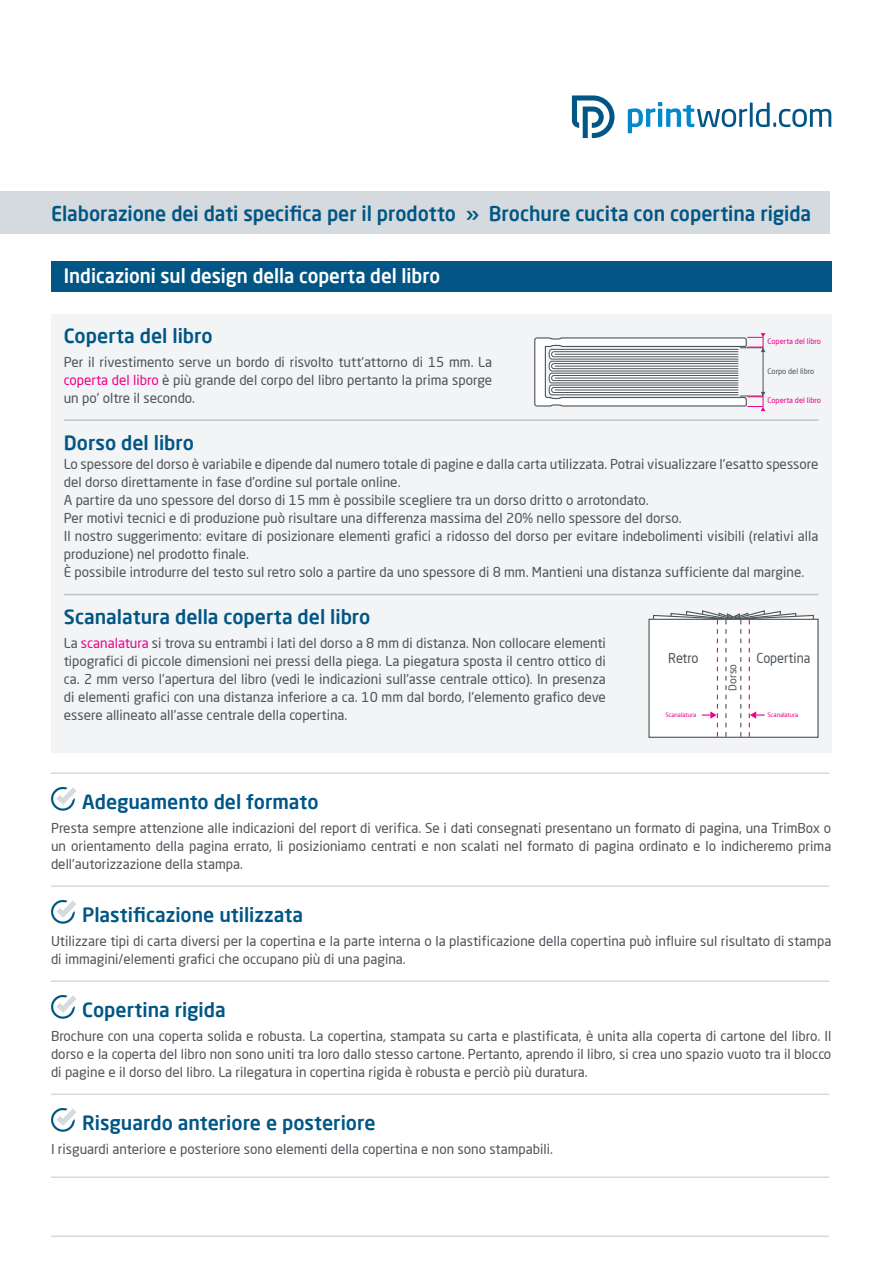
<style>
.page{position:relative;width:893px;height:1263px;background:#fff}
.page>*{position:absolute;margin:0;border:0;box-sizing:border-box;transform-origin:0 0}
.t1{font:500 20.25px "Neo Sans Pro";color:#015685;scale:.96 1}
.t2{font:500 19.5px "Neo Sans Pro";color:#015685}
.t3{font:500 19.5px "Neo Sans Pro";color:#fff;scale:.96 1}
.t4{font:13.5px/18px "Neo Sans Pro";color:#4d545a;text-align:justify}
.t5{font:13.5px "Neo Sans Pro";color:#4d545a;scale:.95 1}
.t6{font:10.5px "Neo Sans Pro";color:#4d545a}
.t7{font:7.5px "Neo Sans Pro";color:#ed028c}
.t8{font:7.5px "Neo Sans Pro";color:#4d545a}
.t9{font:6px "Neo Sans Pro";color:#ed028c}
.s1{color:#ed028c}
</style>
<div class="page">
<div style="left:51px;top:315px;width:780px;height:438px;background:#f2f4f5"></div>
<div style="left:0;top:191px;width:829px;height:43px;background:#d4dade"></div>
<svg style="left:628px;top:102px;width:203px;height:31px"></svg>
<svg style="left:572px;top:96px;width:42px;height:42px"></svg>
<div style="left:51px;top:261px;width:780px;height:31px;background:#015685"></div>
<hr style="left:64px;top:419px;width:755px;height:2px;background:#bec5c9">
<hr style="left:64px;top:594px;width:755px;height:1px;background:#bec5c9">
<hr style="left:51px;top:772px;width:778px;height:2px;background:#d4dade">
<svg style="left:51px;top:787px;width:25px;height:24px"></svg>
<hr style="left:51px;top:885px;width:778px;height:2px;background:#d4dade">
<svg style="left:51px;top:900px;width:25px;height:24px"></svg>
<hr style="left:51px;top:980px;width:778px;height:2px;background:#d4dade">
<svg style="left:51px;top:995px;width:25px;height:24px"></svg>
<hr style="left:51px;top:1093px;width:778px;height:2px;background:#d4dade">
<svg style="left:51px;top:1108px;width:25px;height:24px"></svg>
<hr style="left:51px;top:1176px;width:778px;height:2px;background:#d4dade">
<hr style="left:51px;top:1235px;width:778px;height:2px;background:#d4dade">
<div style="left:649px;top:619px;width:169px;height:118px;background:#fff"></div>
<svg style="left:652px;top:610px;width:162px;height:128px"></svg>
<svg style="left:534px;top:337px;width:213px;height:70px"></svg>
<hr style="left:555px;top:389px;width:183px;height:1px;background:#4d545a">
<svg style="left:761px;top:348px;width:4px;height:4px"></svg>
<svg style="left:761px;top:392px;width:4px;height:4px"></svg>
<div style="left:747px;top:337px;width:16px;height:10px;border:1px solid #ed028c"></div>
<div style="left:747px;top:396px;width:16px;height:11px;border:1px solid #ed028c"></div>
<svg style="left:761px;top:333px;width:4px;height:4px"></svg>
<svg style="left:761px;top:407px;width:4px;height:4px"></svg>
<h1 class="t1" style="left:51px;top:200px;width:793px">Elaborazione dei dati specifica per il prodotto » Brochure cucita con copertina rigida</h1>
<h2 class="t3" style="left:64px;top:264px;width:394px">Indicazioni sul design della coperta del libro</h2>
<h2 class="t2" style="left:64px;top:324px;width:150px">Coperta del libro</h2>
<p class="t4" style="left:64px;top:353px;width:430px">Per il rivestimento serve un bordo di risvolto tutt'attorno di 15 mm. La <span class="s1">coperta del libro</span> è più grande del corpo del libro pertanto la prima sporge un po' oltre il secondo.</p>
<h2 class="t2" style="left:64px;top:430px;width:132px">Dorso del libro</h2>
<p class="t4" style="left:64px;top:455px;width:756px;text-align:left">Lo spessore del dorso è variabile e dipende dal numero totale di pagine e dalla carta utilizzata. Potrai visualizzare l'esatto spessore del dorso direttamente in fase d’ordine sul portale online.<br>A partire da uno spessore del dorso di 15 mm è possibile scegliere tra un dorso dritto o arrotondato.<br>Per motivi tecnici e di produzione può risultare una differenza massima del 20% nello spessore del dorso.<br>Il nostro suggerimento: evitare di posizionare elementi grafici a ridosso del dorso per evitare indebolimenti visibili (relativi alla produzione) nel prodotto finale.<br>È possibile introdurre del testo sul retro solo a partire da uno spessore di 8 mm. Mantieni una distanza sufficiente dal margine.</p>
<h2 class="t2" style="left:64px;top:605px;width:308px">Scanalatura della coperta del libro</h2>
<p class="t4" style="left:64px;top:634px;width:544px">La <span class="s1">scanalatura</span> si trova su entrambi i lati del dorso a 8 mm di distanza. Non collocare elementi tipografici di piccole dimensioni nei pressi della piega. La piegatura sposta il centro ottico di ca. 2 mm verso l’apertura del libro (vedi le indicazioni sull’asse centrale ottico). In presenza di elementi grafici con una distanza inferiore a ca. 10 mm dal bordo, l'elemento grafico deve essere allineato all'asse centrale della copertina.</p>
<p class="t7" style="left:767px;top:336px;width:55px">Coperta del libro</p>
<p class="t8" style="left:768px;top:366px;width:48px">Corpo del libro</p>
<p class="t7" style="left:767px;top:396px;width:55px">Coperta del libro</p>
<p class="t5" style="left:668px;top:650px;width:33px">Retro</p>
<p class="t5" style="left:756px;top:650px;width:58px">Copertina</p>
<p class="t6" style="left:726px;top:690px;width:28px;rotate:-90deg">Dorso</p>
<p class="t9" style="left:665px;top:711px;width:32px">Scanalatura</p>
<p class="t9" style="left:767px;top:711px;width:32px">Scanalatura</p>
<h2 class="t2" style="left:82px;top:790px;width:238px">Adeguamento del formato</h2>
<p class="t4" style="left:51px;top:819px;width:782px">Presta sempre attenzione alle indicazioni del report di verifica. Se i dati consegnati presentano un formato di pagina, una TrimBox o un orientamento della pagina errato, li posizioniamo centrati e non scalati nel formato di pagina ordinato e lo indicheremo prima dell'autorizzazione della stampa.</p>
<h2 class="t2" style="left:82px;top:903px;width:222px">Plastificazione utilizzata</h2>
<p class="t4" style="left:51px;top:932px;width:782px">Utilizzare tipi di carta diversi per la copertina e la parte interna o la plastificazione della copertina può influire sul risultato di stampa di immagini/elementi grafici che occupano più di una pagina.</p>
<h2 class="t2" style="left:82px;top:998px;width:145px">Copertina rigida</h2>
<p class="t4" style="left:51px;top:1027px;width:782px">Brochure con una coperta solida e robusta. La copertina, stampata su carta e plastificata, è unita alla coperta di cartone del libro. Il dorso e la coperta del libro non sono uniti tra loro dallo stesso cartone. Pertanto, aprendo il libro, si crea uno spazio vuoto tra il blocco di pagine e il dorso del libro. La rilegatura in copertina rigida è robusta e perciò più duratura.</p>
<h2 class="t2" style="left:82px;top:1111px;width:295px">Risguardo anteriore e posteriore</h2>
<p class="t4" style="left:51px;top:1140px;width:503px">I risguardi anteriore e posteriore sono elementi della copertina e non sono stampabili.</p>
</div>
